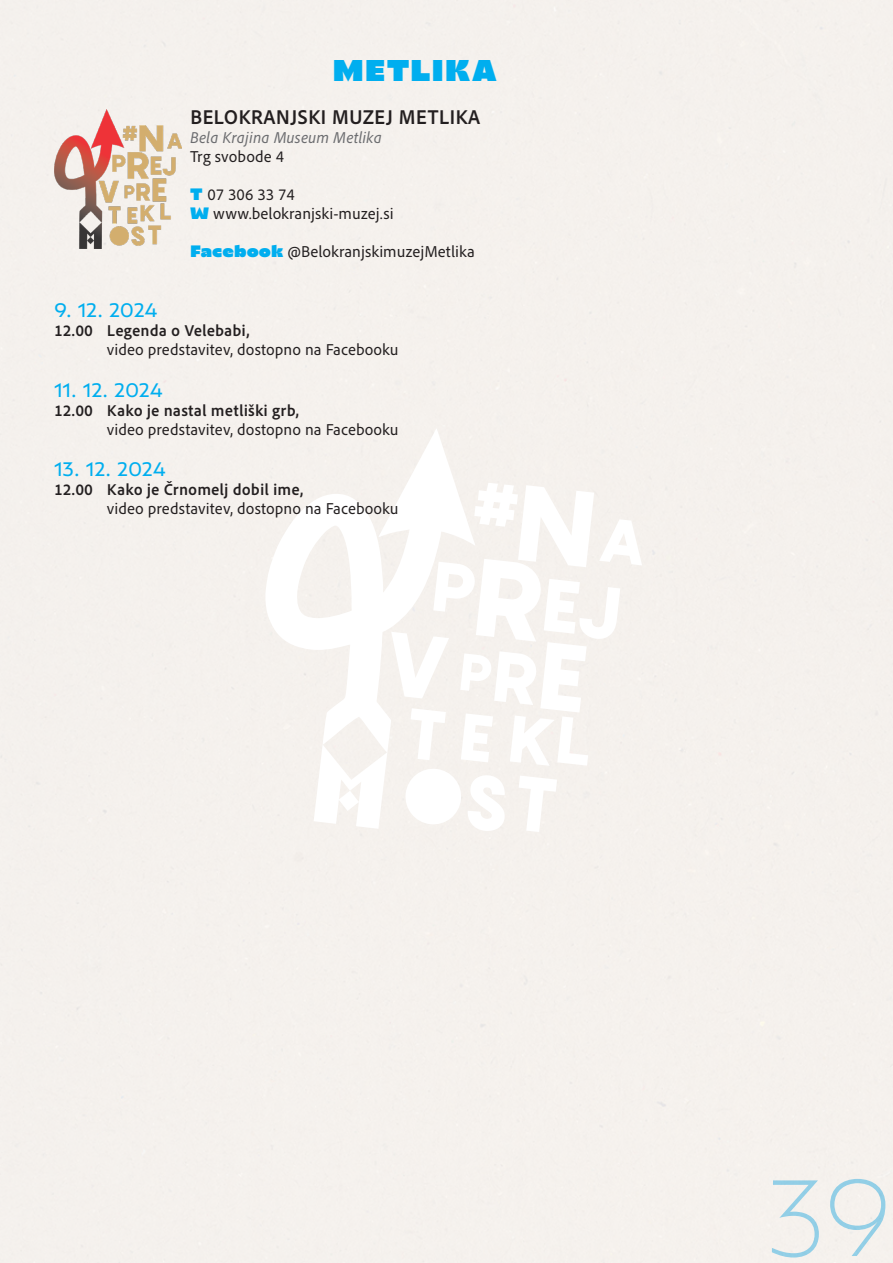
<style>
.page{position:relative;width:893px;height:1263px;background:#f5f1ed}
.page>*{position:absolute;margin:0;border:0;box-sizing:border-box;transform-origin:0 0}
.t1{font:200 108px "Transforma Sans Trial";color:#8dd7f7}
.t2{font:900 30px "Transforma Sans Trial";letter-spacing:.025em;color:#00aeef}
.t3{font:700 21px "Adobe Clean UX";color:#231f20}
.t4{font:500 19.5px "Transforma Sans Trial";color:#00aeef}
.t5{font:16.5px/18.9px "Adobe Clean UX";color:#231f20}
.t6{font:italic 16.5px "Adobe Clean UX";color:#6c6d70}
.s1{font-family:"Transforma Sans Trial";font-weight:900;color:#00aeef}
.s2{font-weight:700}
</style>
<div class="page">
<svg style="left:391px;top:483px;width:251px;height:349px"></svg>
<svg style="left:265px;top:428px;width:210px;height:401px;fill:#f6f2ee"></svg>
<img style="left:54px;top:109px;width:128px;height:139px">
<p class="t2" style="left:332px;top:51px;width:166px">METLIKA</p>
<p class="t3" style="left:190px;top:104px;width:292px">BELOKRANJSKI MUZEJ METLIKA</p>
<p class="t6" style="left:190px;top:127px;width:193px">Bela Krajina Museum Metlika</p>
<p class="t5" style="left:190px;top:147px;width:95px">Trg svobode 4</p>
<p class="t5" style="left:190px;top:185px;width:106px"><span class="s1">T</span> 07 306 33 74</p>
<p class="t5" style="left:190px;top:204px;width:205px"><span class="s1">W</span> www.belokranjski-muzej.si</p>
<p class="t5" style="left:190px;top:242px;width:286px"><span class="s1">Facebook</span> @BelokranjskimuzejMetlika</p>
<p class="t4" style="left:54px;top:298px;width:105px">9. 12. 2024</p>
<p class="t5" style="left:107px;top:321px;width:293px;text-indent:-53px"><span class="s2">12.00 Legenda o Velebabi,<br></span>video predstavitev, dostopno na Facebooku</p>
<p class="t4" style="left:54px;top:377px;width:110px">11. 12. 2024</p>
<p class="t5" style="left:107px;top:400px;width:293px;text-indent:-53px"><span class="s2">12.00 Kako je nastal metliški grb,<br></span>video predstavitev, dostopno na Facebooku</p>
<p class="t4" style="left:54px;top:457px;width:113px">13. 12. 2024</p>
<p class="t5" style="left:107px;top:480px;width:293px;text-indent:-53px"><span class="s2">12.00 Kako je Črnomelj dobil ime,<br></span>video predstavitev, dostopno na Facebooku</p>
<h1 class="t1" style="left:765px;top:1145px;width:129px">39</h1>
</div>
